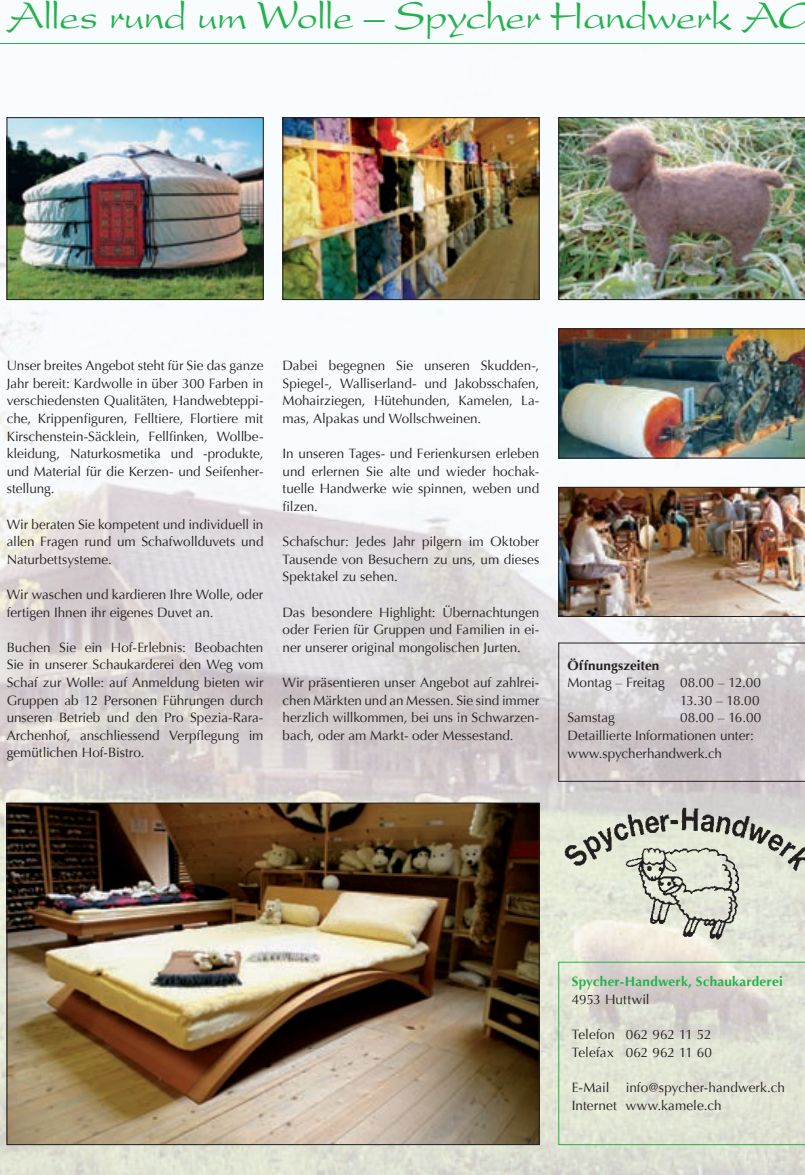
<style>
.page{position:relative;width:805px;height:1175px;background:#fff}
.page>*{position:absolute;margin:0;border:0;box-sizing:border-box;transform-origin:0 0}
.t1{font:42px "Present";letter-spacing:-.025em;color:#23b24b}
.t2{font:13.5px/17.5px "Optima";color:#231f20;text-align:justify}
.t3{font:700 13.5px "Optima";letter-spacing:.015em;color:#23b24b}
.t4{font:700 13.5px "Optima";letter-spacing:.01em;color:#231f20}
</style>
<div class="page">
<img style="left:0;top:44px;width:804px;height:1130px">
<hr style="left:7px;top:43px;width:797px;height:1px;background:#23b24b">
<svg style="left:558px;top:961px;width:246px;height:183px;background:#dcded0"></svg>
<svg style="left:558px;top:642px;width:246px;height:139px;background:#d0cacc"></svg>
<img style="left:9px;top:119px;width:252px;height:179px">
<div style="left:7px;top:117px;width:256px;height:183px;border:1px solid #231f20"></div>
<img style="left:284px;top:119px;width:253px;height:179px">
<div style="left:282px;top:117px;width:257px;height:183px;border:1px solid #231f20"></div>
<img style="left:558px;top:117px;width:246px;height:183px">
<img style="left:558px;top:328px;width:246px;height:130px">
<img style="left:558px;top:487px;width:246px;height:129px">
<img style="left:9px;top:804px;width:528px;height:338px">
<img style="left:558px;top:802px;width:246px;height:140px">
<h1 class="t1" style="left:7px;top:-8px;width:808px">Alles rund um Wolle – Spycher Handwerk AG</h1>
<p class="t2" style="left:7px;top:357px;width:258px">Unser breites Angebot steht für Sie das ganze Jahr bereit: Kardwolle in über 300 Farben in verschiedensten Qualitäten, Handwebteppi&shy;che, Krippenfiguren, Felltiere, Flortiere mit Kirschenstein-Säcklein, Fellfinken, Wollbe&shy;kleidung, Naturkosmetika und -produkte, und Material für die Kerzen- und Seifenher&shy;stellung.</p>
<p class="t2" style="left:7px;top:515px;width:258px">Wir beraten Sie kompetent und individuell in allen Fragen rund um Schafwollduvets und Naturbettsysteme.</p>
<p class="t2" style="left:7px;top:586px;width:258px">Wir waschen und kardieren Ihre Wolle, oder fertigen Ihnen ihr eigenes Duvet an.</p>
<p class="t2" style="left:7px;top:638px;width:258px">Buchen Sie ein Hof-Erlebnis: Beobachten Sie in unserer Schaukarderei den Weg vom Schaf zur Wolle: auf Anmeldung bieten wir Gruppen ab 12 Personen Führungen durch unseren Betrieb und den Pro Spezia-Rara-Archenhof, anschliessend Verpflegung im gemütlichen Hof-Bistro.</p>
<p class="t2" style="left:282px;top:357px;width:258px">Dabei begegnen Sie unseren Skudden-, Spiegel-, Walliserland- und Jakobsschafen, Mohairziegen, Hütehunden, Kamelen, La&shy;mas, Alpakas und Wollschweinen.</p>
<p class="t2" style="left:282px;top:445px;width:258px">In unseren Tages- und Ferienkursen erleben und erlernen Sie alte und wieder hochak&shy;tuelle Handwerke wie spinnen, weben und filzen.</p>
<p class="t2" style="left:282px;top:533px;width:258px">Schafschur: Jedes Jahr pilgern im Oktober Tausende von Besuchern zu uns, um dieses Spektakel zu sehen.</p>
<p class="t2" style="left:282px;top:603px;width:258px">Das besondere Highlight: Übernachtungen oder Ferien für Gruppen und Familien in ei&shy;ner unserer original mongolischen Jurten.</p>
<p class="t2" style="left:282px;top:673px;width:258px">Wir präsentieren unser Angebot auf zahlrei&shy;chen Märkten und an Messen. Sie sind immer herzlich willkommen, bei uns in Schwarzen&shy;bach, oder am Markt- oder Messe stand.</p>
<p class="t4" style="left:567px;top:657px;width:93px">Öffnungszeiten</p>
<p class="t2" style="left:567px;top:674px;width:195px">Montag – Freitag 08.00 – 12.00</p>
<p class="t2" style="left:680px;top:691px;width:81px">13.30 – 18.00</p>
<p class="t2" style="left:567px;top:709px;width:49px">Samstag</p>
<p class="t2" style="left:567px;top:709px;width:195px;text-align:left;text-indent:112px">08.00 – 16.00<br>Detaillierte Informationen unter: www.spycherhandwerk.ch</p>
<p class="t3" style="left:571px;top:973px;width:212px">Spycher-Handwerk, Schaukarderei</p>
<p class="t2" style="left:571px;top:990px;width:79px">4953 Huttwil</p>
<p class="t2" style="left:571px;top:1025px;width:142px">Telefon 062 962 11 52<br>Telefax 062 962 11 60</p>
<p class="t2" style="left:571px;top:1078px;width:215px">E-Mail info@spycher-handwerk.ch<br>Internet www.kamele.ch</p>
</div>
